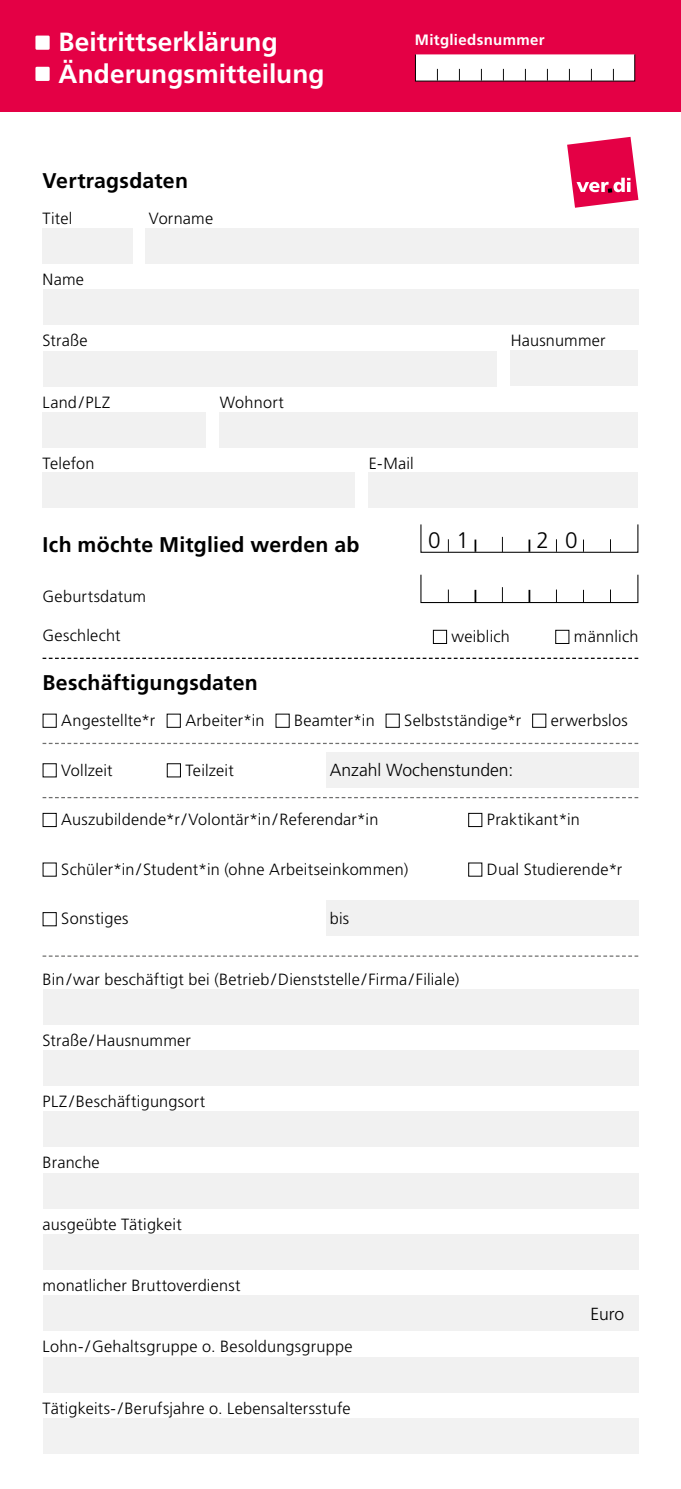
<style>
.page{position:relative;width:681px;height:1489px;background:#fff}
.page>*{position:absolute;margin:0;border:0;box-sizing:border-box;transform-origin:0 0}
.t1{font:700 26.25px "Frutiger LT Pro";letter-spacing:.005em;color:#fff}
.t2{font:300 22.5px "Frutiger LT Pro";color:#000}
.t3{font:700 21.25px "Frutiger LT Pro";letter-spacing:.01em;color:#000}
.t4{font:300 17.5px "Frutiger LT Pro";color:#000}
.t5{font:300 16.25px "Frutiger LT Pro";letter-spacing:.015em;color:#000}
.t6{font:700 15px "Frutiger LT Pro";letter-spacing:.025em;color:#fff}
</style>
<div class="page">
<div style="left:0;top:0;width:680px;height:111px;background:#e40045"></div>
<svg style="left:43px;top:657px;width:595px;height:2px"></svg>
<svg style="left:43px;top:955px;width:595px;height:1px"></svg>
<svg style="left:567px;top:137px;width:71px;height:71px"></svg>
<svg style="left:415px;top:54px;width:220px;height:28px;background:#efe8ea"></svg>
<div style="left:35px;top:67px;width:15px;height:14px;background:#fff"></div>
<div style="left:35px;top:36px;width:15px;height:14px;background:#fff"></div>
<div style="left:43px;top:228px;width:90px;height:36px;background:#f1f1f1"></div>
<div style="left:145px;top:228px;width:493px;height:36px;background:#f1f1f1"></div>
<div style="left:43px;top:289px;width:595px;height:36px;background:#f1f1f1"></div>
<div style="left:43px;top:351px;width:453px;height:35px;background:#f1f1f1"></div>
<div style="left:510px;top:350px;width:127px;height:36px;background:#f1f1f1"></div>
<div style="left:43px;top:412px;width:163px;height:35px;background:#f1f1f1"></div>
<div style="left:219px;top:412px;width:418px;height:35px;background:#f1f1f1"></div>
<div style="left:43px;top:472px;width:311px;height:36px;background:#f1f1f1"></div>
<div style="left:368px;top:472px;width:269px;height:36px;background:#f1f1f1"></div>
<div style="left:43px;top:989px;width:595px;height:35px;background:#f1f1f1"></div>
<div style="left:43px;top:1050px;width:595px;height:35px;background:#f1f1f1"></div>
<div style="left:43px;top:1111px;width:595px;height:36px;background:#f1f1f1"></div>
<div style="left:43px;top:1172px;width:595px;height:36px;background:#f1f1f1"></div>
<div style="left:43px;top:1234px;width:595px;height:35px;background:#f1f1f1"></div>
<div style="left:43px;top:1295px;width:595px;height:35px;background:#f1f1f1"></div>
<div style="left:43px;top:1356px;width:595px;height:36px;background:#f1f1f1"></div>
<div style="left:43px;top:1417px;width:595px;height:36px;background:#f2f2f2"></div>
<svg style="left:420px;top:524px;width:218px;height:29px"></svg>
<svg style="left:420px;top:574px;width:218px;height:29px"></svg>
<svg style="left:432px;top:629px;width:15px;height:15px"></svg>
<svg style="left:555px;top:629px;width:14px;height:15px"></svg>
<div style="left:532px;top:713px;width:14px;height:14px;border:1px solid #000"></div>
<div style="left:167px;top:763px;width:14px;height:14px;border:1px solid #000"></div>
<div style="left:326px;top:752px;width:312px;height:35px;background:#f1f1f1"></div>
<div style="left:43px;top:812px;width:14px;height:15px;border:1px solid #000"></div>
<div style="left:468px;top:812px;width:14px;height:15px;border:1px solid #000"></div>
<div style="left:468px;top:862px;width:14px;height:14px;border:1px solid #000"></div>
<div style="left:43px;top:912px;width:14px;height:14px;border:1px solid #000"></div>
<div style="left:326px;top:899px;width:312px;height:36px;background:#f1f1f1"></div>
<svg style="left:43px;top:797px;width:595px;height:1px"></svg>
<svg style="left:43px;top:742px;width:595px;height:2px"></svg>
<h1 class="t1" style="left:59px;top:27px;width:221px">Beitrittserklärung</h1>
<p class="t6" style="left:415px;top:31px;width:131px">Mitgliedsnummer</p>
<h1 class="t1" style="left:59px;top:58px;width:267px">Änderungsmitteilung</h1>
<h3 class="t3" style="left:43px;top:168px;width:147px">Vertragsdaten</h3>
<p class="t5" style="left:43px;top:209px;width:31px">Titel</p>
<p class="t5" style="left:149px;top:209px;width:66px">Vorname</p>
<p class="t5" style="left:43px;top:270px;width:43px">Name</p>
<p class="t5" style="left:43px;top:331px;width:46px">Straße</p>
<p class="t5" style="left:510px;top:331px;width:96px">Hausnummer</p>
<p class="t5" style="left:43px;top:392px;width:69px">Land / PLZ</p>
<p class="t5" style="left:220px;top:392px;width:65px">Wohnort</p>
<p class="t5" style="left:43px;top:454px;width:53px">Telefon</p>
<p class="t5" style="left:369px;top:454px;width:46px">E-Mail</p>
<h3 class="t3" style="left:43px;top:532px;width:318px">Ich möchte Mitglied werden ab</h3>
<p class="t5" style="left:43px;top:587px;width:105px">Geburtsdatum</p>
<p class="t5" style="left:43px;top:626px;width:80px">Geschlecht</p>
<h2 class="t2" style="left:428px;top:527px;width:42px">0 1</h2>
<h2 class="t2" style="left:536px;top:527px;width:42px">2 0</h2>
<p class="t5" style="left:451px;top:627px;width:60px">weiblich</p>
<p class="t5" style="left:573px;top:627px;width:66px">männlich</p>
<h3 class="t3" style="left:43px;top:670px;width:217px">Beschäftigungsdaten</h3>
<p class="t5" style="left:61px;top:710px;width:95px">Angestellte*r</p>
<p class="t5" style="left:185px;top:710px;width:81px">Arbeiter*in</p>
<p class="t5" style="left:294px;top:710px;width:82px">Beamter*in</p>
<p class="t5" style="left:404px;top:710px;width:118px">Selbstständige*r</p>
<p class="t5" style="left:550px;top:710px;width:78px">erwerbslos</p>
<p class="t5" style="left:61px;top:760px;width:53px">Vollzeit</p>
<p class="t5" style="left:185px;top:760px;width:50px">Teilzeit</p>
<p class="t4" style="left:330px;top:760px;width:185px">Anzahl Wochenstunden:</p>
<p class="t5" style="left:61px;top:810px;width:318px">Auszubildende*r / Volontär*in / Referendar*in</p>
<p class="t5" style="left:486px;top:810px;width:94px">Praktikant*in</p>
<p class="t5" style="left:61px;top:859px;width:348px">Schüler*in / Student*in (ohne Arbeitseinkommen)</p>
<p class="t5" style="left:486px;top:859px;width:137px">Dual Studierende*r</p>
<p class="t5" style="left:61px;top:909px;width:69px">Sonstiges</p>
<p class="t5" style="left:329px;top:908px;width:21px">bis</p>
<p class="t5" style="left:43px;top:969px;width:418px">Bin / war beschäftigt bei (Betrieb / Dienststelle / Firma / Filiale)</p>
<p class="t5" style="left:43px;top:1030px;width:150px">Straße / Hausnummer</p>
<p class="t5" style="left:43px;top:1091px;width:164px">PLZ / Beschäftigungsort</p>
<p class="t5" style="left:43px;top:1153px;width:59px">Branche</p>
<p class="t5" style="left:43px;top:1214px;width:141px">ausgeübte Tätigkeit</p>
<p class="t5" style="left:43px;top:1275px;width:199px">monatlicher Bruttoverdienst</p>
<p class="t5" style="left:43px;top:1336px;width:311px">Lohn- / Gehaltsgruppe o. Besoldungsgruppe</p>
<p class="t5" style="left:43px;top:1398px;width:309px">Tätigkeits- / Berufsjahre o. Lebensaltersstufe</p>
<p class="t4" style="left:590px;top:1303px;width:35px">Euro</p>
</div>
